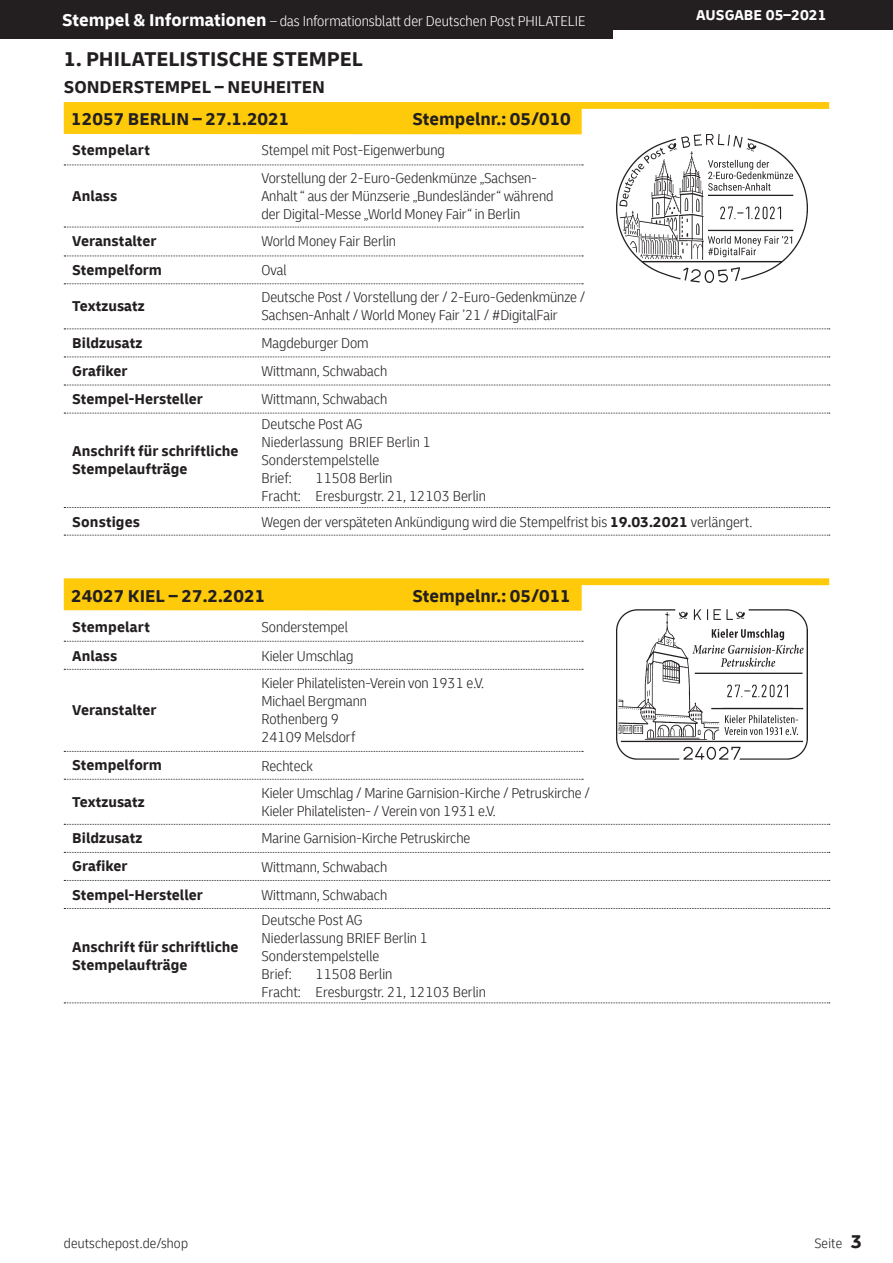
<style>
.page{position:relative;width:893px;height:1263px;background:#fff}
.page>*{position:absolute;margin:0;border:0;box-sizing:border-box;transform-origin:0 0}
.t1{font:700 21px "Delivery";color:#231f20}
.t2{font:700 18px/32px "Delivery";color:#231f20}
.t3{font:300 condensed 15px/18px "Delivery";letter-spacing:-.005em;color:#231f20}
.t4{font:700 15px/18px "Delivery";color:#231f20}
.t5{font:300 condensed 15px "Delivery";color:#fff}
.t6{font:700 15px "Delivery";color:#fff}
.t7{font:300 condensed 14.25px "Delivery";letter-spacing:.015em;color:#231f20}
.s1{font-weight:700;font-stretch:normal;font-size:18px}
.s2{font-weight:700;font-stretch:normal}
.s3{font-weight:700;font-stretch:normal;font-size:19.5px}
</style>
<div class="page">
<div style="left:0;top:0;width:893px;height:30px;background:#231f20"></div>
<div style="left:0;top:0;width:612px;height:38px;background:#231f20"></div>
<svg style="left:64px;top:102px;width:765px;height:32px"></svg>
<svg style="left:64px;top:578px;width:765px;height:33px"></svg>
<svg style="left:64px;top:165px;width:519px;height:1px"></svg>
<svg style="left:64px;top:641px;width:519px;height:1px"></svg>
<svg style="left:64px;top:227px;width:519px;height:1px"></svg>
<svg style="left:64px;top:669px;width:519px;height:1px"></svg>
<svg style="left:64px;top:256px;width:519px;height:1px"></svg>
<svg style="left:64px;top:751px;width:519px;height:1px"></svg>
<svg style="left:64px;top:283px;width:519px;height:1px"></svg>
<svg style="left:64px;top:779px;width:519px;height:1px"></svg>
<svg style="left:64px;top:328px;width:766px;height:1px"></svg>
<svg style="left:64px;top:824px;width:766px;height:1px"></svg>
<svg style="left:64px;top:357px;width:766px;height:1px"></svg>
<svg style="left:64px;top:852px;width:766px;height:1px"></svg>
<svg style="left:64px;top:385px;width:766px;height:1px"></svg>
<svg style="left:64px;top:880px;width:766px;height:1px"></svg>
<svg style="left:64px;top:413px;width:766px;height:1px"></svg>
<svg style="left:64px;top:908px;width:766px;height:1px"></svg>
<svg style="left:64px;top:507px;width:766px;height:1px"></svg>
<svg style="left:64px;top:1002px;width:766px;height:1px"></svg>
<svg style="left:64px;top:535px;width:766px;height:1px"></svg>
<img style="left:617px;top:134px;width:191px;height:148px">
<img style="left:617px;top:610px;width:191px;height:149px">
<p class="t5" style="left:62px;top:12px;width:525px"><span class="s1">Stempel &amp; Informationen</span> – das Informationsblatt der Deutschen Post PHILATELIE</p>
<p class="t6" style="left:696px;top:6px;width:132px">AUSGABE 05–2021</p>
<h1 class="t1" style="left:64px;top:46px;width:301px">1. PHILATELISTISCHE STEMPEL</h1>
<p class="t2" style="left:71px;top:71px;width:255px;text-indent:-7px">SONDERSTEMPEL – NEUHEITEN<br>12057 BERLIN – 27.1.2021</p>
<p class="t2" style="left:412px;top:103px;width:160px">Stempelnr.: 05/010</p>
<p class="t4" style="left:72px;top:141px;width:79px">Stempelart</p>
<p class="t3" style="left:261px;top:141px;width:185px">Stempel mit Post-Eigenwerbung</p>
<p class="t4" style="left:72px;top:187px;width:47px">Anlass</p>
<p class="t3" style="left:261px;top:169px;width:294px">Vorstellung der 2-Euro-Gedenkmünze „Sachsen-<br>Anhalt “ aus der Münzserie „Bundesländer“ während der Digital-Messe „World Money Fair“ in Berlin</p>
<p class="t4" style="left:72px;top:232px;width:86px">Veranstalter</p>
<p class="t3" style="left:261px;top:232px;width:136px">World Money Fair Berlin</p>
<p class="t4" style="left:72px;top:261px;width:91px">Stempelform</p>
<p class="t3" style="left:261px;top:261px;width:27px">Oval</p>
<p class="t4" style="left:72px;top:297px;width:74px">Textzusatz</p>
<p class="t3" style="left:261px;top:288px;width:325px">Deutsche Post / Vorstellung der / 2-Euro-Gedenkmünze /<br>Sachsen-Anhalt / World Money Fair ’21 / #DigitalFair</p>
<p class="t4" style="left:72px;top:334px;width:72px">Bildzusatz</p>
<p class="t3" style="left:261px;top:334px;width:109px">Magdeburger Dom</p>
<p class="t4" style="left:72px;top:362px;width:57px">Grafiker</p>
<p class="t3" style="left:261px;top:362px;width:127px">Wittmann, Schwabach</p>
<p class="t4" style="left:72px;top:390px;width:132px">Stempel-Hersteller</p>
<p class="t3" style="left:261px;top:390px;width:127px">Wittmann, Schwabach</p>
<p class="t4" style="left:72px;top:442px;width:168px">Anschrift für schriftliche<br>Stempelaufträge</p>
<p class="t3" style="left:261px;top:415px;width:171px">Deutsche Post AG<br>Niederlassung BRIEF Berlin 1<br>Sonderstempelstelle<br>Brief:</p>
<p class="t3" style="left:261px;top:469px;width:226px;text-indent:54px">11508 Berlin<br>Fracht: Eresburgstr. 21, 12103 Berlin</p>
<p class="t4" style="left:72px;top:513px;width:69px">Sonstiges</p>
<p class="t3" style="left:261px;top:513px;width:492px">Wegen der verspäteten Ankündigung wird die Stempelfrist bis <span class="s2">19.03.2021</span> verlängert.</p>
<p class="t2" style="left:71px;top:580px;width:196px">24027 KIEL – 27.2.2021</p>
<p class="t4" style="left:72px;top:618px;width:79px">Stempelart</p>
<p class="t4" style="left:72px;top:647px;width:47px">Anlass</p>
<p class="t3" style="left:261px;top:618px;width:88px">Sonderstempel</p>
<p class="t3" style="left:261px;top:646px;width:94px">Kieler Umschlag</p>
<p class="t2" style="left:412px;top:580px;width:160px">Stempelnr.: 05/011</p>
<p class="t4" style="left:72px;top:701px;width:86px">Veranstalter</p>
<p class="t4" style="left:72px;top:756px;width:91px">Stempelform</p>
<p class="t4" style="left:72px;top:793px;width:74px">Textzusatz</p>
<p class="t4" style="left:72px;top:829px;width:72px">Bildzusatz</p>
<p class="t4" style="left:72px;top:857px;width:57px">Grafiker</p>
<p class="t4" style="left:72px;top:885px;width:132px">Stempel-Hersteller</p>
<p class="t4" style="left:72px;top:938px;width:168px">Anschrift für schriftliche<br>Stempelaufträge</p>
<p class="t3" style="left:261px;top:674px;width:224px">Kieler Philatelisten-Verein von 1931 e.V.<br>Michael Bergmann<br>Rothenberg 9<br>24109 Melsdorf</p>
<p class="t3" style="left:261px;top:756px;width:53px">Rechteck</p>
<p class="t3" style="left:261px;top:783px;width:330px">Kieler Umschlag / Marine Garnision-Kirche / Petruskirche /<br>Kieler Philatelisten- / Verein von 1931 e.V.</p>
<p class="t3" style="left:261px;top:829px;width:210px">Marine Garnision-Kirche Petruskirche</p>
<p class="t3" style="left:261px;top:857px;width:127px">Wittmann, Schwabach</p>
<p class="t3" style="left:261px;top:885px;width:127px">Wittmann, Schwabach</p>
<p class="t3" style="left:261px;top:911px;width:168px">Deutsche Post AG<br>Niederlassung BRIEF Berlin 1<br>Sonderstempelstelle<br>Brief:</p>
<p class="t3" style="left:261px;top:965px;width:226px;text-indent:54px">11508 Berlin<br>Fracht: Eresburgstr. 21, 12103 Berlin</p>
<p class="t7" style="left:64px;top:1235px;width:126px">deutschepost.de/shop</p>
<p class="t7" style="left:814px;top:1235px;width:50px">Seite <span class="s3">3</span></p>
</div>
